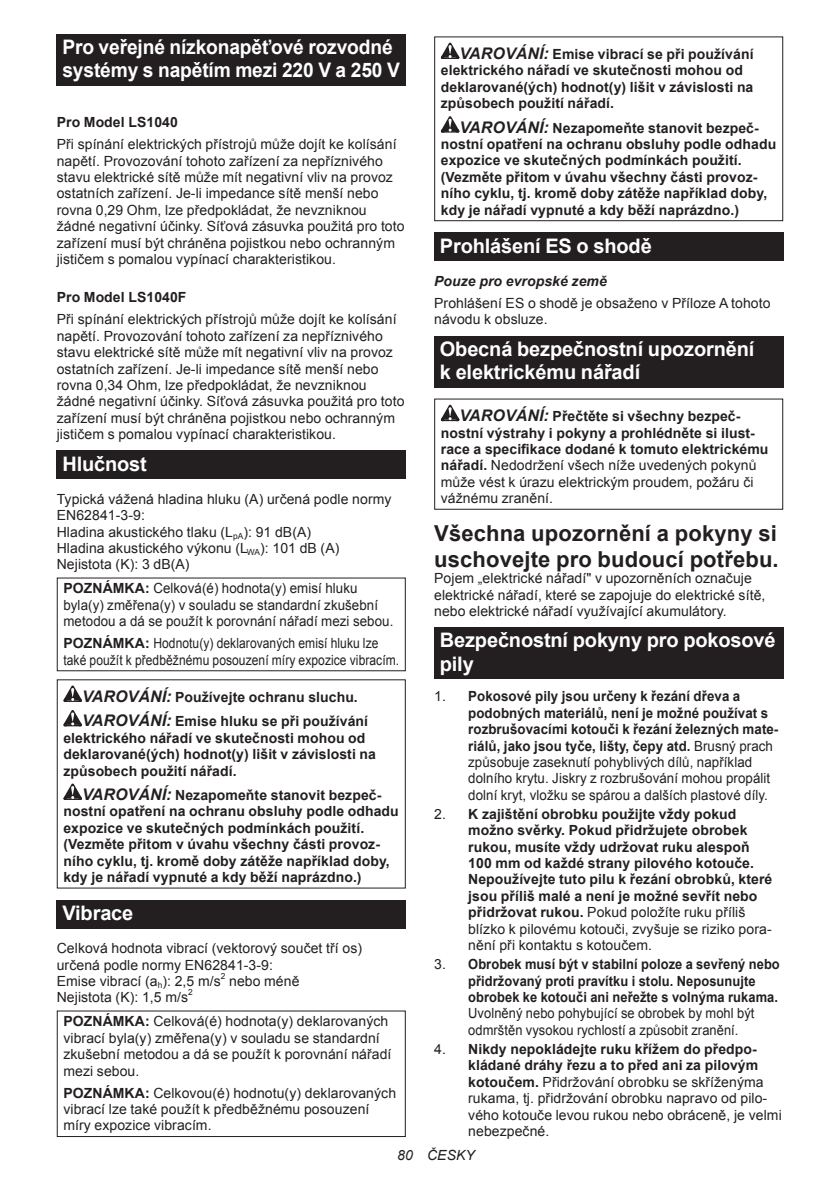
<style>
.page{position:relative;width:840px;height:1191px;background:#fff}
.page>*{position:absolute;margin:0;border:0;box-sizing:border-box;transform-origin:0 0}
.t1{font:700 22px/25.8px "Arial";letter-spacing:.005em;color:#231f20}
.t2{font:700 20px/23.4px "Arial";letter-spacing:-.01em;color:#fff}
.t3{font:700 20px/23.4px "Arial";letter-spacing:-.01em;color:#fff;scale:.96 1}
.t4{font:14px/16.4px "Arial";letter-spacing:.005em;color:#231f20}
.t5{font:700 14px/16.4px "Arial";letter-spacing:.005em;color:#231f20}
.t6{font:700 14px/16.4px "Arial";letter-spacing:.005em;color:#231f20;scale:.95 1}
.t7{font:14px/16.4px "Arial";letter-spacing:.005em;color:#231f20;scale:.95 1}
.t8{font:700 14px/16.4px "Arial";letter-spacing:.005em;color:#231f20;scale:.92 1}
.t9{font:14px/16.4px "Arial";letter-spacing:.005em;color:#231f20;scale:.86 1}
.t10{font:14px/16.4px "Arial";letter-spacing:.005em;color:#231f20;scale:.92 1}
.t11{font:italic 700 14px "Arial";letter-spacing:.005em;color:#231f20}
.t12{font:italic 14px "Arial";letter-spacing:.005em;color:#231f20}
.t13{font:8.4px "Arial";color:#231f20}
.s1{font-weight:700}
.s2{font-style:italic;font-size:16px}
.s3{font-weight:400}
</style>
<div class="page">
<div style="left:57px;top:34px;width:348px;height:52px;background:#231f20"></div>
<div style="left:57px;top:450px;width:348px;height:29px;background:#231f20"></div>
<svg style="left:63px;top:685px;width:19px;height:17px"></svg>
<svg style="left:63px;top:710px;width:19px;height:16px"></svg>
<svg style="left:63px;top:783px;width:19px;height:17px"></svg>
<div style="left:57px;top:900px;width:348px;height:28px;background:#231f20"></div>
<div style="left:57px;top:1010px;width:348px;height:127px;border:1px solid #231f20"></div>
<svg style="left:440px;top:43px;width:19px;height:16px"></svg>
<svg style="left:440px;top:116px;width:19px;height:17px"></svg>
<div style="left:434px;top:36px;width:348px;height:185px;border:1px solid #231f20"></div>
<div style="left:434px;top:232px;width:348px;height:29px;background:#231f20"></div>
<div style="left:434px;top:336px;width:348px;height:52px;background:#231f20"></div>
<svg style="left:440px;top:405px;width:19px;height:16px"></svg>
<div style="left:434px;top:398px;width:348px;height:112px;border:1px solid #231f20"></div>
<div style="left:434px;top:627px;width:348px;height:52px;background:#231f20"></div>
<h2 class="t3" style="left:62px;top:36px;width:353px">Pro veřejné nízkonapěťové rozvodné systémy s napětím mezi 220 V a 250 V</h2>
<p class="t5" style="left:57px;top:114px;width:122px">Pro Model LS1040</p>
<p class="t4" style="left:57px;top:136px;width:349px">Při spínání elektrických přístrojů může dojít ke kolísání napětí. Provozování tohoto zařízení za nepříznivého stavu elektrické sítě může mít negativní vliv na provoz ostatních zařízení. Je-li impedance sítě menší nebo rovna 0,29 Ohm, lze předpokládat, že nevzniknou žádné negativní účinky. Síťová zásuvka použitá pro toto zařízení musí být chráněna pojistkou nebo ochranným jističem s pomalou vypínací charakteristikou.</p>
<p class="t5" style="left:57px;top:290px;width:131px">Pro Model LS1040F</p>
<p class="t4" style="left:57px;top:311px;width:349px">Při spínání elektrických přístrojů může dojít ke kolísání napětí. Provozování tohoto zařízení za nepříznivého stavu elektrické sítě může mít negativní vliv na provoz ostatních zařízení. Je-li impedance sítě menší nebo rovna 0,34 Ohm, lze předpokládat, že nevzniknou žádné negativní účinky. Síťová zásuvka použitá pro toto zařízení musí být chráněna pojistkou nebo ochranným jističem s pomalou vypínací charakteristikou.</p>
<h2 class="t2" style="left:62px;top:452px;width:86px">Hlučnost</h2>
<p class="t4" style="left:57px;top:491px;width:336px">Typická vážená hladina hluku (A) určená podle normy EN62841-3-9:<br>Hladina akustického tlaku (L<sub>pA</sub>): 91 dB(A)<br>Hladina akustického výkonu (L<sub>WA</sub>): 101 dB (A)<br>Nejistota (K): 3 dB(A)</p>
<p class="t7" style="left:63px;top:580px;width:349px"><span class="s1">POZNÁMKA:</span> Celková(é) hodnota(y) emisí hluku byla(y) změřena(y) v souladu se standardní zkušební metodou a dá se použít k porovnání nářadí mezi sebou.</p>
<p class="t9" style="left:63px;top:635px;width:392px"><span class="s1">POZNÁMKA:</span> Hodnotu(y) deklarovaných emisí hluku lze také použít k předběžnému posouzení míry expozice vibracím.</p>
<p class="t5" style="left:82px;top:685px;width:287px;line-height:24.4px"><span class="s2">VAROVÁNÍ:</span> Používejte ochranu sluchu.<br><span class="s2">VAROVÁNÍ:</span> Emise hluku se při používání</p>
<p class="t5" style="left:63px;top:730px;width:314px">elektrického nářadí ve skutečnosti mohou od deklarované(ých) hodnot(y) lišit v závislosti na způsobech použití nářadí.</p>
<p class="t5" style="left:63px;top:787px;width:336px;text-indent:19px"><span class="s2">VAROVÁNÍ:</span> Nezapomeňte stanovit bezpeč&shy;nostní opatření na ochranu obsluhy podle odhadu expozice ve skutečných podmínkách použití. (Vezměte přitom v úvahu všechny části provoz&shy;ního cyklu, tj. kromě doby zátěže například doby, kdy je nářadí vypnuté a kdy běží naprázdno.)</p>
<h2 class="t2" style="left:62px;top:901px;width:72px">Vibrace</h2>
<p class="t4" style="left:57px;top:940px;width:307px">Celková hodnota vibrací (vektorový součet tří os) určená podle normy EN62841-3-9:<br>Emise vibrací (a<sub>h</sub>): 2,5 m/s</p>
<p class="t13" style="left:221px;top:970px;width:6px">2</p>
<p class="t4" style="left:229px;top:973px;width:72px">nebo méně</p>
<p class="t4" style="left:57px;top:989px;width:133px">Nejistota (K): 1,5 m/s</p>
<p class="t13" style="left:188px;top:987px;width:6px">2</p>
<p class="t4" style="left:63px;top:1013px;width:329px"><span class="s1">POZNÁMKA:</span> Celková(é) hodnota(y) deklarovaných vibrací byla(y) změřena(y) v souladu se standardní zkušební metodou a dá se použít k porovnání nářadí mezi sebou.</p>
<p class="t4" style="left:63px;top:1084px;width:334px"><span class="s1">POZNÁMKA:</span> Celkovou(é) hodnotu(y) deklarovaných vibrací lze také použít k předběžnému posouzení míry expozice vibracím.</p>
<p class="t5" style="left:440px;top:46px;width:314px;text-indent:19px"><span class="s2">VAROVÁNÍ:</span> Emise vibrací se při používání elektrického nářadí ve skutečnosti mohou od deklarované(ých) hodnot(y) lišit v závislosti na způsobech použití nářadí.</p>
<p class="t5" style="left:440px;top:120px;width:336px;text-indent:19px"><span class="s2">VAROVÁNÍ:</span> Nezapomeňte stanovit bezpeč&shy;nostní opatření na ochranu obsluhy podle odhadu expozice ve skutečných podmínkách použití. (Vezměte přitom v úvahu všechny části provoz&shy;ního cyklu, tj. kromě doby zátěže například doby, kdy je nářadí vypnuté a kdy běží naprázdno.)</p>
<h2 class="t2" style="left:439px;top:234px;width:213px">Prohlášení ES o shodě</h2>
<p class="t11" style="left:434px;top:272px;width:174px">Pouze pro evropské země</p>
<p class="t4" style="left:434px;top:295px;width:338px">Prohlášení ES o shodě je obsaženo v Příloze A tohoto návodu k obsluze.</p>
<h2 class="t2" style="left:439px;top:337px;width:316px">Obecná bezpečnostní upozornění k elektrickému nářadí</h2>
<p class="t5" style="left:440px;top:408px;width:329px;text-indent:19px"><span class="s2">VAROVÁNÍ:</span> Přečtěte si všechny bezpeč&shy;nostní výstrahy i pokyny a prohlédněte si ilust&shy;race a specifikace dodané k tomuto elektrickému nářadí. <span class="s3">Nedodržení všech níže uvedených pokynů může vést k úrazu elektrickým proudem, požáru či vážnému zranění.</span></p>
<h1 class="t1" style="left:434px;top:521px;width:346px">Všechna upozornění a pokyny si uschovejte pro budoucí potřebu.</h1>
<p class="t4" style="left:434px;top:570px;width:332px">Pojem „elektrické nářadí" v upozorněních označuje elektrické nářadí, které se zapojuje do elektrické sítě, nebo elektrické nářadí využívající akumulátory.</p>
<h2 class="t2" style="left:439px;top:629px;width:337px">Bezpečnostní pokyny pro pokosové pily</h2>
<p class="t6" style="left:468px;top:688px;width:328px;text-indent:-34px"><span class="s3">1.</span> Pokosové pily jsou určeny k řezání dřeva a podobných materiálů, není je možné používat s rozbrušovacími kotouči k řezání železných mate&shy;riálů, jako jsou tyče, lišty, čepy atd. <span class="s3">Brusný prach způsobuje zaseknutí pohyblivých dílů, například dolního krytu. Jiskry z rozbrušování mohou propálit dolní kryt, vložku se spárou a dalších plastové díly.</span></p>
<p class="t5" style="left:468px;top:806px;width:305px;text-indent:-34px"><span class="s3">2.</span> K zajištění obrobku použijte vždy pokud možno svěrky. Pokud přidržujete obrobek rukou, musíte vždy udržovat ruku alespoň 100 mm od každé strany pilového kotouče.<br>Nepoužívejte tuto pilu k řezání obrobků, které jsou příliš malé a není je možné sevřít nebo přidržovat rukou. <span class="s3">Pokud položíte ruku příliš blízko k pilovému kotouči, zvyšuje se riziko pora&shy;nění při kontaktu s kotoučem.</span></p>
<p class="t8" style="left:468px;top:956px;width:340px;text-indent:-34px"><span class="s3">3.</span> Obrobek musí být v stabilní poloze a sevřený nebo přidržovaný proti pravítku i stolu. Neposunujte obrobek ke kotouči ani neřežte s volnýma rukama.</p>
<p class="t10" style="left:468px;top:1005px;width:312px">Uvolněný nebo pohybující se obrobek by mohl být odmrštěn vysokou rychlostí a způsobit zranění.</p>
<p class="t4" style="left:468px;top:1041px;width:315px;text-indent:-34px">4. <span class="s1">Nikdy nepokládejte ruku křížem do předpo&shy;kládané dráhy řezu a to před ani za pilovým kotoučem.</span> Přidržování obrobku se skříženýma rukama, tj. přidržování obrobku napravo od pilo&shy;vého kotouče levou rukou nebo obráceně, je velmi nebezpečné.</p>
<p class="t12" style="left:397px;top:1146px;width:79px">80 ČESKY</p>
</div>
